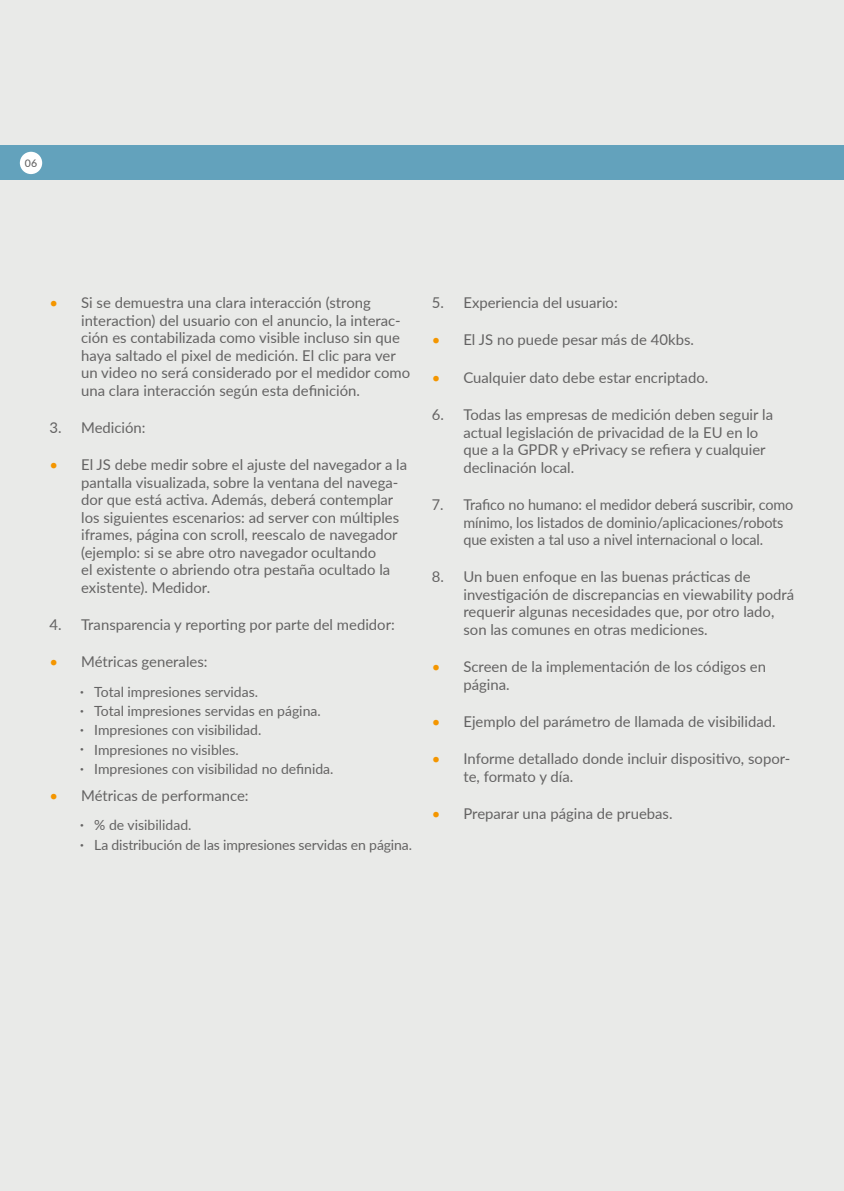
<style>
.page{position:relative;width:844px;height:1191px;background:#fff}
.page>*{position:absolute;margin:0;border:0;box-sizing:border-box;transform-origin:0 0}
.t1{font:14.88px/17.5px "Lato";color:#646363}
.t2{font:14px "Lato";color:#646363}
.t3{font:500 10.5px "Lato";color:#646363}
.s1{color:#f49600}
.s2{font-weight:300;font-size:8.75px}
</style>
<div class="page">
<div style="left:0;top:0;width:843px;height:1191px;background:#e9eae8"></div>
<div style="left:0;top:146px;width:843px;height:34px;background:#63a2bc"></div>
<div style="left:20px;top:152px;width:22px;height:22px;background:#fff;border-radius:50%"></div>
<p class="t3" style="left:25px;top:156px;width:14px">06</p>
<p class="t1" style="left:81px;top:293px;width:330px;text-indent:-32px"><span class="s1">•</span> Si se demuestra una clara interacción (strong interaction) del usuario con el anuncio, la interac&shy;ción es contabilizada como visible incluso sin que haya saltado el pixel de medición. El clic para ver un video no será considerado por el medidor como una clara interacción según esta definición.</p>
<p class="t1" style="left:50px;top:418px;width:97px">3. Medición:</p>
<p class="t1" style="left:81px;top:455px;width:327px;text-indent:-32px"><span class="s1">•</span> El JS debe medir sobre el ajuste del navegador a la pantalla visualizada, sobre la ventana del navega&shy;dor que está activa. Además, deberá contemplar los siguientes escenarios: ad server con múltiples iframes, página con scroll, reescalo de navegador (ejemplo: si se abre otro navegador ocultando<br>el existente o abriendo otra pestaña ocultado la existente). Medidor.</p>
<p class="t1" style="left:50px;top:615px;width:346px">4. Transparencia y reporting por parte del medidor:</p>
<p class="t1" style="left:50px;top:652px;width:159px"><span class="s1">•</span> Métricas generales:</p>
<p class="t2" style="left:79px;top:681px;width:180px"><sup>•</sup> Total impresiones servidas.</p>
<p class="t2" style="left:79px;top:701px;width:243px"><sup>•</sup> Total impresiones servidas en página.</p>
<p class="t2" style="left:79px;top:720px;width:183px"><sup>•</sup> Impresiones con visibilidad.</p>
<p class="t2" style="left:79px;top:739px;width:161px"><span class="s2">•</span> Impresiones no visibles.</p>
<p class="t2" style="left:79px;top:758px;width:255px"><span class="s2">•</span> Impresiones con visibilidad no definida.</p>
<p class="t1" style="left:50px;top:786px;width:200px"><span class="s1">•</span> Métricas de performance:</p>
<p class="t2" style="left:79px;top:815px;width:113px"><sup>•</sup> % de visibilidad.</p>
<p class="t2" style="left:79px;top:834px;width:334px"><sup>•</sup> La distribución de las impresiones servidas en página.</p>
<p class="t1" style="left:432px;top:293px;width:187px">5. Experiencia del usuario:</p>
<p class="t1" style="left:432px;top:331px;width:263px"><span class="s1">•</span> El JS no puede pesar más de 40kbs.</p>
<p class="t1" style="left:432px;top:368px;width:278px"><span class="s1">•</span> Cualquier dato debe estar encriptado.</p>
<p class="t1" style="left:463px;top:405px;width:311px;text-indent:-32px">6. Todas las empresas de medición deben seguir la actual legislación de privacidad de la EU en lo que a la GPDR y ePrivacy se refiera y cualquier declinación local.</p>
<p class="t1" style="left:463px;top:495px;width:331px;text-indent:-31px">7. Trafico no humano: el medidor deberá suscribir, como mínimo, los listados de dominio/aplicaciones/robots que existen a tal uso a nivel internacional o local.</p>
<p class="t1" style="left:463px;top:567px;width:332px;text-indent:-32px">8. Un buen enfoque en las buenas prácticas de investigación de discrepancias en viewability podrá requerir algunas necesidades que, por otro lado, son las comunes en otras mediciones.</p>
<p class="t1" style="left:463px;top:657px;width:304px;text-indent:-32px"><span class="s1">•</span> Screen de la implementación de los códigos en página.</p>
<p class="t1" style="left:432px;top:712px;width:345px"><span class="s1">•</span> Ejemplo del parámetro de llamada de visibilidad.</p>
<p class="t1" style="left:463px;top:749px;width:328px;text-indent:-32px"><span class="s1">•</span> Informe detallado donde incluir dispositivo, sopor&shy;te, formato y día.</p>
<p class="t1" style="left:432px;top:804px;width:242px"><span class="s1">•</span> Preparar una página de pruebas.</p>
</div>
